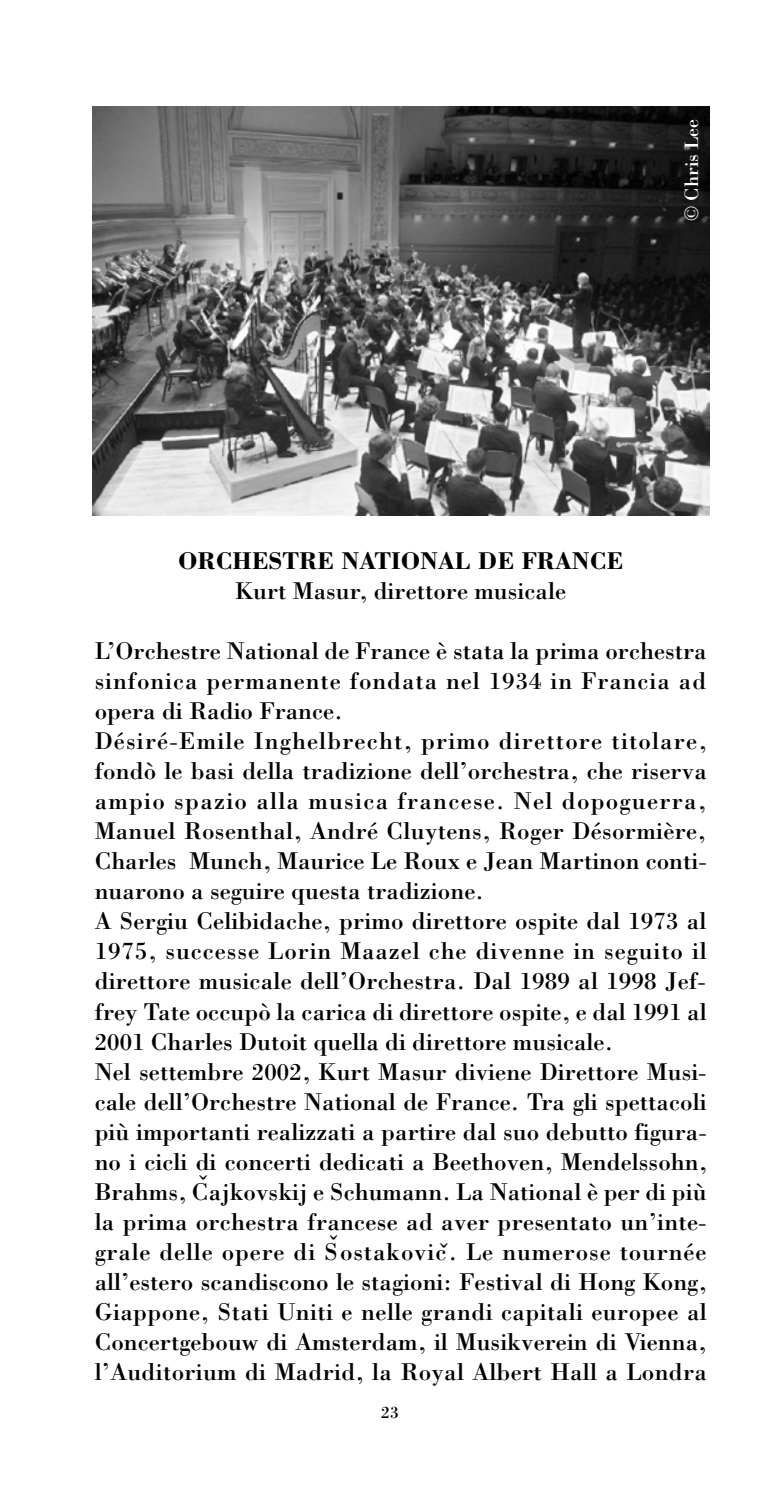
<style>
.page{position:relative;width:780px;height:1489px;background:#fff}
.page>*{position:absolute;margin:0;border:0;box-sizing:border-box;transform-origin:0 0}
.t1{font:25px/30px "Bodoni";color:#000}
.t2{font:700 25px "Bodoni";color:#000}
.t3{font:20px "Bodoni";color:#fff}
.t4{font:17.5px "Bodoni";color:#000}
</style>
<div class="page">
<img style="left:92px;top:106px;width:617px;height:409px">
<p class="t3" style="left:679px;top:221px;width:103px;rotate:-90deg">© Chris Lee</p>
<p class="t2" style="left:178px;top:546px;width:446px">ORCHESTRE NATIONAL DE FRANCE</p>
<p class="t1" style="left:235px;top:575px;width:332px">Kurt Masur, direttore musicale</p>
<p class="t1" style="left:95px;top:635px;width:614px">L’Orchestre National de France è stata la prima orchestra sinfonica permanente fondata nel 1934 in Francia ad opera di Radio France.<br>Désiré-Emile Inghelbrecht, primo direttore titolare, fondò le basi della tradizione dell’orchestra, che riserva ampio spazio alla musica francese. Nel dopoguerra, Manuel Rosenthal, André Cluytens, Roger Désormière, Charles Munch, Maurice Le Roux e Jean Martinon conti&shy;nuarono a seguire questa tradizione.<br>A Sergiu Celibidache, primo direttore ospite dal 1973 al 1975, successe Lorin Maazel che divenne in seguito il direttore musicale dell’Orchestra. Dal 1989 al 1998 Jef&shy;frey Tate occupò la carica di direttore ospite, e dal 1991 al 2001 Charles Dutoit quella di direttore musicale.<br>Nel settembre 2002, Kurt Masur diviene Direttore Musi&shy;cale dell’Orchestre National de France. Tra gli spettacoli più importanti realizzati a partire dal suo debutto figura&shy;no i cicli di concerti dedicati a Beethoven, Mendelssohn, Brahms, Cˇajkovskij e Schumann. La National è per di più la prima orchestra francese ad aver presentato un’inte&shy;grale delle opere di Sˇostakovicˇ. Le numerose tournée all’estero scandiscono le stagioni: Festival di Hong Kong, Giappone, Stati Uniti e nelle grandi capitali europee al Concertgebouw di Amsterdam, il Musikverein di Vienna, l’Auditorium di Madrid, la Royal Albert Hall a Londra</p>
<p class="t4" style="left:381px;top:1401px;width:19px">23</p>
</div>
